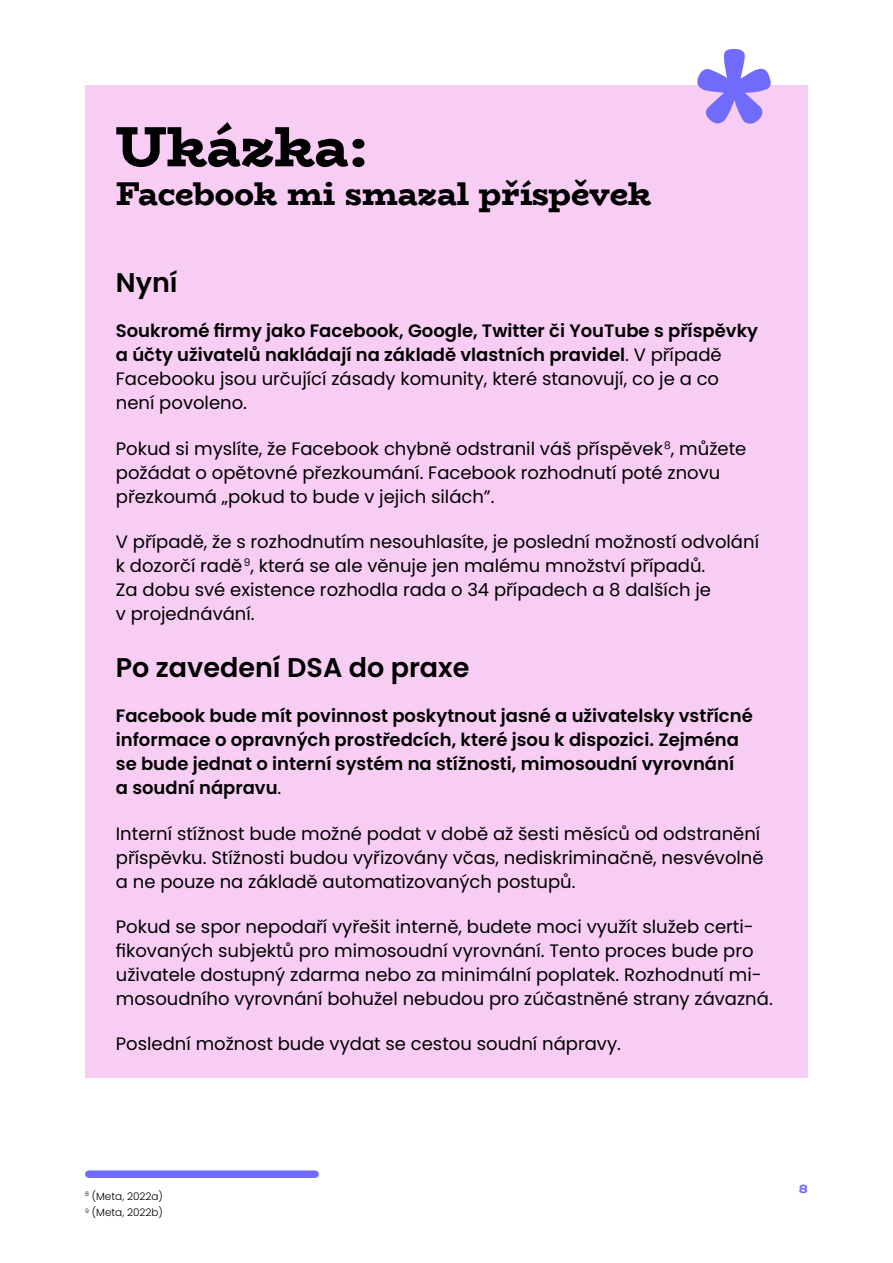
<style>
.page{position:relative;width:893px;height:1263px;background:#fff}
.page>*{position:absolute;margin:0;border:0;box-sizing:border-box;transform-origin:0 0}
.t1{font:800 57px "Bio Rhyme";letter-spacing:-.005em;color:#000}
.t2{font:800 33px "Bio Rhyme";letter-spacing:-.005em;color:#000}
.t3{font:600 27px "Poppins";color:#000}
.t4{font:18px/24px "Poppins";color:#000}
.t5{font:600 18px/24px "Poppins";color:#000}
.t6{font:800 13.5px "Bio Rhyme";color:#706bfb}
.t7{font:300 10.5px/16.5px "Poppins";color:#000}
.s1{font-weight:400}
</style>
<div class="page">
<div style="left:85px;top:85px;width:723px;height:993px;background:#f7cdf4"></div>
<svg style="left:697px;top:49px;width:74px;height:75px"></svg>
<div style="left:89px;top:1170px;width:226px;height:8px;background:#706bfb"></div>
<h1 class="t1" style="left:116px;top:102px;width:254px">Ukázka:</h1>
<h2 class="t2" style="left:116px;top:168px;width:537px">Facebook mi smazal příspěvek</h2>
<h3 class="t3" style="left:116px;top:267px;width:63px">Nyní</h3>
<p class="t5" style="left:116px;top:319px;width:644px">Soukromé firmy jako Facebook, Google, Twitter či YouTube s příspěvky a účty uživatelů nakládají na základě vlastních pravidel<span class="s1">. V případě Facebooku jsou určující zásady komunity, které stanovují, co je a co není povoleno.</span></p>
<p class="t4" style="left:116px;top:436px;width:632px">Pokud si myslíte, že Facebook chybně odstranil váš příspěvek<sup>8</sup>, můžete požádat o opětovné přezkoumání. Facebook rozhodnutí poté znovu přezkoumá „pokud to bude v jejich silách”.</p>
<p class="t4" style="left:116px;top:530px;width:645px">V případě, že s rozhodnutím nesouhlasíte, je poslední možností odvolání k dozorčí radě<sup>9</sup>, která se ale věnuje jen malému množství případů.<br>Za dobu své existence rozhodla rada o 34 případech a 8 dalších je<br>v projednávání.</p>
<h3 class="t3" style="left:116px;top:652px;width:355px">Po zavedení DSA do praxe</h3>
<p class="t5" style="left:116px;top:704px;width:638px">Facebook bude mít povinnost poskytnout jasné a uživatelsky vstřícné informace o opravných prostředcích, které jsou k dispozici. Zejména se bude jednat o interní systém na stížnosti, mimosoudní vyrovnání<br>a soudní nápravu<span class="s1">.</span></p>
<p class="t4" style="left:116px;top:821px;width:649px">Interní stížnost bude možné podat v době až šesti měsíců od odstranění příspěvku. Stížnosti budou vyřizovány včas, nediskriminačně, nesvévolně a ne pouze na základě automatizovaných postupů.</p>
<p class="t4" style="left:116px;top:915px;width:658px">Pokud se spor nepodaří vyřešit interně, budete moci využít služeb certi&shy;fikovaných subjektů pro mimosoudní vyrovnání. Tento proces bude pro uživatele dostupný zdarma nebo za minimální poplatek. Rozhodnutí mi&shy;mosoudního vyrovnání bohužel nebudou pro zúčastněné strany závazná.</p>
<p class="t4" style="left:116px;top:1032px;width:506px">Poslední možnost bude vydat se cestou soudní nápravy.</p>
<p class="t7" style="left:85px;top:1188px;width:79px"><sup>8</sup> (Meta, 2022a)<br><sup>9</sup> (Meta, 2022b)</p>
<p class="t6" style="left:799px;top:1178px;width:11px">8</p>
</div>
